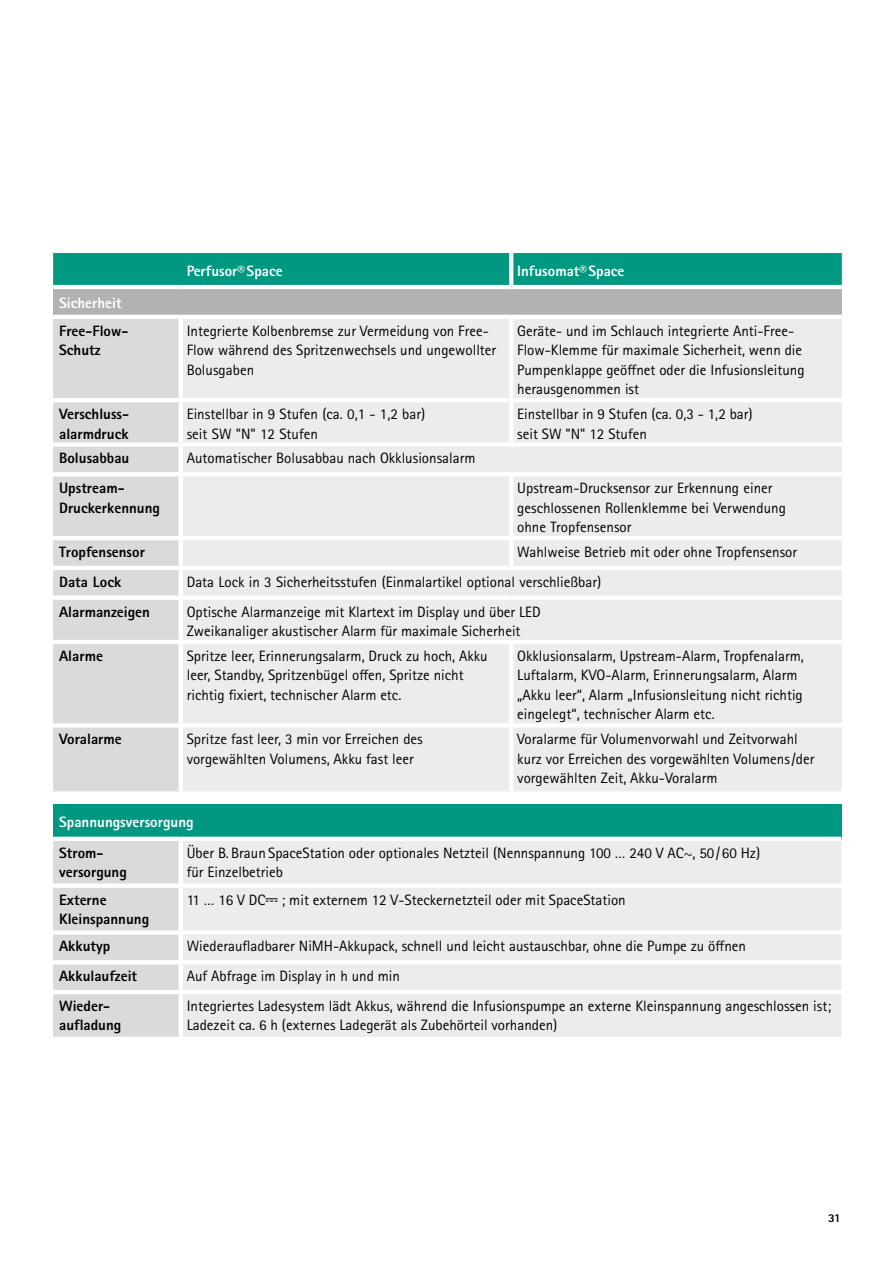
<style>
.page{position:relative;width:893px;height:1263px;background:#fff}
.page>*{position:absolute;margin:0;border:0;box-sizing:border-box;transform-origin:0 0}
.t1{font:15px/19.5px "Rotis Sans Serif Pro";color:#000}
.t2{font:800 15px/19.5px "Rotis Sans Serif Pro";color:#000}
.t3{font:800 15px "Rotis Sans Serif Pro";color:#fff}
.t4{font:800 12px "Rotis Sans Serif Pro";color:#000}
</style>
<div class="page">
<div style="left:53px;top:253px;width:789px;height:32px;background:#009881"></div>
<div style="left:53px;top:287px;width:789px;height:30px;background:#b1b2b3"></div>
<div style="left:53px;top:319px;width:126px;height:472px;background:#dadada"></div>
<div style="left:183px;top:319px;width:659px;height:472px;background:#ececed"></div>
<div style="left:53px;top:442px;width:128px;height:5px;background:#fff"></div>
<div style="left:181px;top:442px;width:332px;height:5px;background:#fff"></div>
<div style="left:513px;top:442px;width:329px;height:5px;background:#fff"></div>
<hr style="left:53px;top:398px;width:128px;height:4px;background:#fff">
<hr style="left:181px;top:398px;width:332px;height:4px;background:#fff">
<hr style="left:53px;top:472px;width:128px;height:4px;background:#fff">
<hr style="left:181px;top:472px;width:332px;height:4px;background:#fff">
<hr style="left:53px;top:536px;width:128px;height:4px;background:#fff">
<hr style="left:181px;top:536px;width:332px;height:4px;background:#fff">
<hr style="left:53px;top:566px;width:128px;height:4px;background:#fff">
<hr style="left:181px;top:566px;width:332px;height:4px;background:#fff">
<div style="left:53px;top:595px;width:130px;height:5px;background:#fff"></div>
<hr style="left:513px;top:566px;width:329px;height:4px;background:#fff">
<hr style="left:53px;top:640px;width:128px;height:4px;background:#fff">
<hr style="left:181px;top:640px;width:332px;height:4px;background:#fff">
<hr style="left:53px;top:723px;width:128px;height:4px;background:#fff">
<hr style="left:181px;top:723px;width:332px;height:4px;background:#fff">
<hr style="left:509px;top:319px;width:4px;height:79px;background:#fff">
<hr style="left:509px;top:402px;width:4px;height:40px;background:#fff">
<hr style="left:509px;top:476px;width:4px;height:60px;background:#fff">
<hr style="left:509px;top:540px;width:4px;height:26px;background:#fff">
<hr style="left:509px;top:644px;width:4px;height:79px;background:#fff">
<hr style="left:509px;top:727px;width:4px;height:64px;background:#fff">
<hr style="left:53px;top:315px;width:128px;height:4px;background:#fff">
<hr style="left:181px;top:315px;width:330px;height:4px;background:#fff">
<hr style="left:511px;top:315px;width:331px;height:4px;background:#fff">
<hr style="left:53px;top:285px;width:128px;height:4px;background:#fff">
<hr style="left:181px;top:285px;width:330px;height:4px;background:#fff">
<hr style="left:511px;top:285px;width:331px;height:4px;background:#fff">
<hr style="left:513px;top:398px;width:329px;height:4px;background:#fff">
<hr style="left:513px;top:472px;width:329px;height:4px;background:#fff">
<hr style="left:513px;top:536px;width:329px;height:4px;background:#fff">
<hr style="left:513px;top:640px;width:329px;height:4px;background:#fff">
<hr style="left:513px;top:723px;width:329px;height:4px;background:#fff">
<svg style="left:509px;top:253px;width:4px;height:32px"></svg>
<svg style="left:53px;top:791px;width:126px;height:1px"></svg>
<div style="left:183px;top:595px;width:328px;height:5px;background:#fff"></div>
<div style="left:511px;top:595px;width:331px;height:5px;background:#fff"></div>
<div style="left:53px;top:805px;width:788px;height:34px;background:#009881"></div>
<div style="left:53px;top:841px;width:126px;height:196px;background:#dadada"></div>
<div style="left:183px;top:841px;width:658px;height:196px;background:#ececed"></div>
<div style="left:53px;top:930px;width:130px;height:5px;background:#fff"></div>
<div style="left:53px;top:883px;width:130px;height:5px;background:#fff"></div>
<hr style="left:53px;top:960px;width:130px;height:4px;background:#fff">
<hr style="left:53px;top:990px;width:130px;height:4px;background:#fff">
<hr style="left:53px;top:837px;width:128px;height:4px;background:#fff">
<hr style="left:181px;top:837px;width:660px;height:4px;background:#fff">
<div style="left:183px;top:883px;width:658px;height:5px;background:#fff"></div>
<div style="left:183px;top:930px;width:658px;height:5px;background:#fff"></div>
<hr style="left:183px;top:990px;width:658px;height:4px;background:#fff">
<hr style="left:183px;top:960px;width:658px;height:4px;background:#fff">
<svg style="left:266px;top:898px;width:12px;height:4px"></svg>
<p class="t3" style="left:187px;top:262px;width:97px">Perfusor®Space</p>
<p class="t3" style="left:517px;top:262px;width:109px">Infusomat®Space</p>
<p class="t3" style="left:59px;top:294px;width:64px">Sicherheit</p>
<p class="t2" style="left:59px;top:321px;width:71px">Free-Flow-<br>Schutz</p>
<p class="t1" style="left:187px;top:321px;width:311px">Integrierte Kolbenbremse zur Vermeidung von Free-<br>Flow während des Spritzenwechsels und ungewollter<br>Bolusgaben</p>
<p class="t1" style="left:517px;top:321px;width:289px">Geräte- und im Schlauch integrierte Anti-Free-Flow-Klemme für maximale Sicherheit, wenn die Pumpenklappe geöffnet oder die Infusionsleitung herausgenommen ist</p>
<p class="t2" style="left:59px;top:404px;width:71px">Verschluss&shy;alarmdruck</p>
<p class="t1" style="left:187px;top:404px;width:240px">Einstellbar in 9 Stufen (ca. 0,1 - 1,2 bar) seit SW "N" 12 Stufen</p>
<p class="t1" style="left:517px;top:404px;width:237px">Einstellbar in 9 Stufen (ca. 0,3 - 1,2 bar) seit SW "N" 12 Stufen</p>
<p class="t2" style="left:59px;top:448px;width:72px">Bolusabbau</p>
<p class="t1" style="left:187px;top:449px;width:290px">Automatischer Bolusabbau nach Okklusionsalarm</p>
<p class="t2" style="left:59px;top:478px;width:102px">Upstream-<br>Druckerkennung</p>
<p class="t1" style="left:517px;top:478px;width:270px">Upstream-Drucksensor zur Erkennung einer geschlossenen Rollenklemme bei Verwendung ohne Tropfensensor</p>
<p class="t2" style="left:59px;top:542px;width:87px">Tropfensensor</p>
<p class="t1" style="left:517px;top:542px;width:281px">Wahlweise Betrieb mit oder ohne Tropfensensor</p>
<p class="t2" style="left:59px;top:572px;width:64px">Data Lock</p>
<p class="t1" style="left:187px;top:572px;width:416px">Data Lock in 3 Sicherheitsstufen (Einmalartikel optional verschließbar)</p>
<p class="t2" style="left:59px;top:602px;width:92px">Alarmanzeigen</p>
<p class="t1" style="left:187px;top:602px;width:356px">Optische Alarmanzeige mit Klartext im Display und über LED<br>Zweikanaliger akustischer Alarm für maximale Sicherheit</p>
<p class="t2" style="left:59px;top:646px;width:45px">Alarme</p>
<p class="t1" style="left:187px;top:646px;width:303px">Spritze leer, Erinnerungsalarm, Druck zu hoch, Akku leer, Standby, Spritzenbügel offen, Spritze nicht richtig fixiert, technischer Alarm etc.</p>
<p class="t1" style="left:517px;top:646px;width:288px">Okklusionsalarm, Upstream-Alarm, Tropfenalarm, Luftalarm, KVO-Alarm, Erinnerungsalarm, Alarm „Akku leer“, Alarm „Infusionsleitung nicht richtig eingelegt“, technischer Alarm etc.</p>
<p class="t2" style="left:59px;top:729px;width:64px">Voralarme</p>
<p class="t1" style="left:187px;top:729px;width:238px">Spritze fast leer, 3 min vor Erreichen des vorgewählten Volumens, Akku fast leer</p>
<p class="t1" style="left:517px;top:729px;width:299px">Voralarme für Volumenvorwahl und Zeitvorwahl kurz vor Erreichen des vorgewählten Volumens/der vorgewählten Zeit, Akku-Voralarm</p>
<p class="t3" style="left:59px;top:812px;width:136px">Spannungsversorgung</p>
<p class="t2" style="left:59px;top:843px;width:69px">Strom&shy;versorgung</p>
<p class="t1" style="left:187px;top:843px;width:575px">Über B. Braun SpaceStation oder optionales Netzteil (Nennspannung 100 … 240 V AC~, 50/60 Hz) für Einzelbetrieb</p>
<p class="t2" style="left:59px;top:890px;width:92px">Externe<br>Kleinspannung</p>
<p class="t1" style="left:187px;top:890px;width:441px">11 … 16 V DC ; mit externem 12 V-Steckernetzteil oder mit SpaceStation</p>
<p class="t2" style="left:59px;top:936px;width:53px">Akkutyp</p>
<p class="t1" style="left:187px;top:937px;width:561px">Wiederaufladbarer NiMH-Akkupack, schnell und leicht austauschbar, ohne die Pumpe zu öffnen</p>
<p class="t2" style="left:59px;top:966px;width:80px">Akkulaufzeit</p>
<p class="t1" style="left:187px;top:966px;width:215px">Auf Abfrage im Display in h und min</p>
<p class="t2" style="left:59px;top:996px;width:64px">Wieder&shy;aufladung</p>
<p class="t1" style="left:187px;top:996px;width:646px">Integriertes Ladesystem lädt Akkus, während die Infusionspumpe an externe Kleinspannung angeschlossen ist;<br>Ladezeit ca. 6 h (externes Ladegerät als Zubehörteil vorhanden)</p>
<p class="t4" style="left:828px;top:1211px;width:14px">31</p>
</div>
